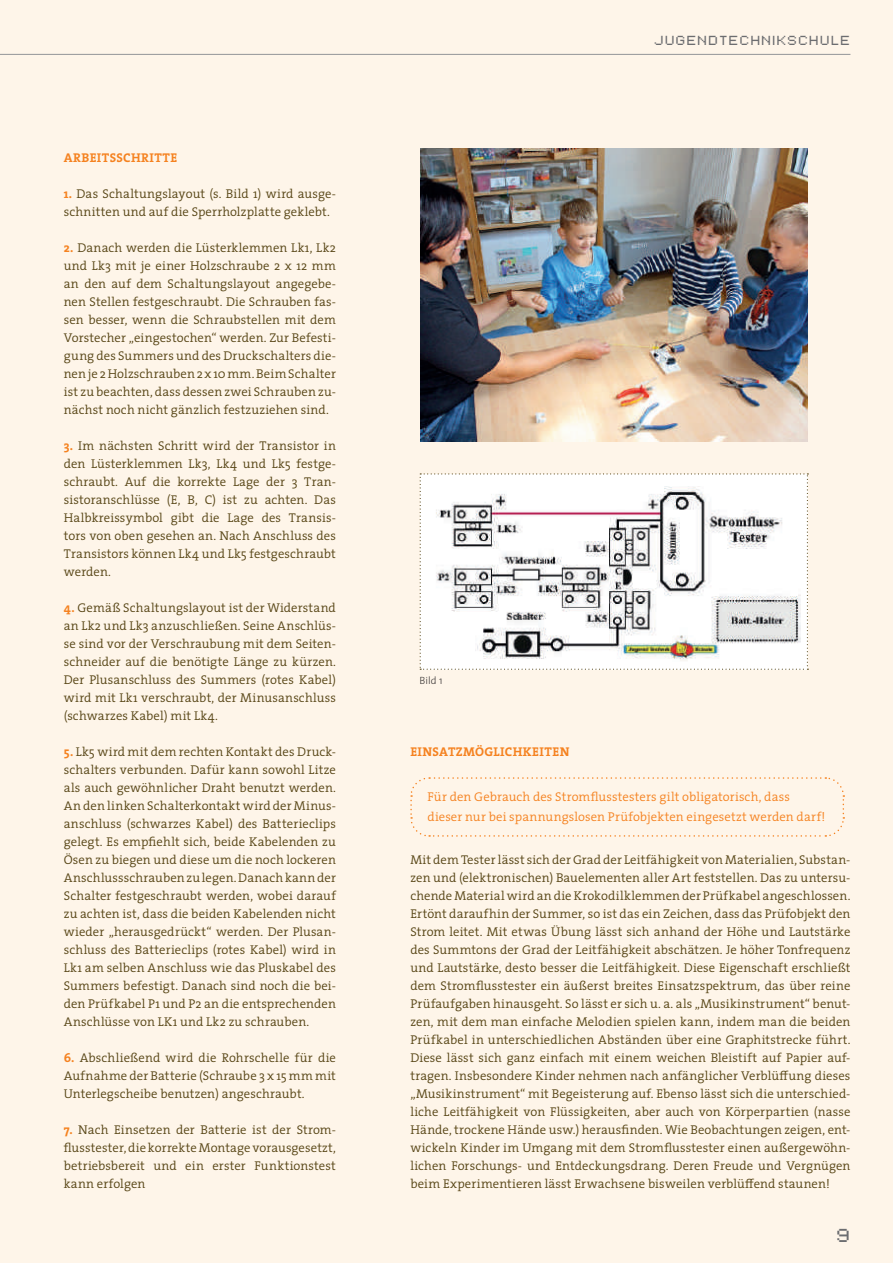
<style>
.page{position:relative;width:893px;height:1263px;background:#fef5e9}
.page>*{position:absolute;margin:0;border:0;box-sizing:border-box;transform-origin:0 0}
.t1{font:15px "Pixel FJ8 pt 1 Normal";color:#6c6d70}
.t2{font:300 12.75px/18px "The Serif";letter-spacing:.01em;color:#564414;text-align:justify}
.t3{font:300 12.75px/19.5px "The Serif";letter-spacing:.005em;color:#f58220}
.t4{font:700 12.75px "The Serif";letter-spacing:.03em;color:#f58220}
.t5{font:10.5px "Pixel FJ8 pt 1 Normal";letter-spacing:.16em;color:#6c6d70}
.t6{font:200 10.5px "The Sans";color:#231f20}
.s1{font-weight:700;color:#f58220}
</style>
<div class="page">
<hr style="left:0;top:54px;width:850px;height:1px;background:#939598">
<svg style="left:410px;top:777px;width:435px;height:60px"></svg>
<svg style="left:420px;top:473px;width:388px;height:197px;background:#e5e4e4"></svg>
<img style="left:421px;top:148px;width:387px;height:293px">
<p class="t4" style="left:64px;top:147px;width:115px">ARBEITSSCHRITTE</p>
<p class="t2" style="left:64px;top:184px;width:274px"><span class="s1">1.</span> Das Schaltungslayout (s. Bild 1) wird ausge&shy;schnitten und auf die Sperrholzplatte geklebt.</p>
<p class="t2" style="left:64px;top:238px;width:274px"><span class="s1">2.</span> Danach werden die Lüsterklemmen Lk1, Lk2 und Lk3 mit je einer Holzschraube 2 x 12 mm an den auf dem Schaltungslayout angegebe&shy;nen Stellen festgeschraubt. Die Schrauben fas&shy;sen besser, wenn die Schraubstellen mit dem Vorstecher „eingestochen“ werden. Zur Befesti&shy;gung des Summers und des Druckschalters die&shy;nen je 2 Holzschrauben 2 x 10 mm. Beim Schalter ist zu beachten, dass dessen zwei Schrauben zu&shy;nächst noch nicht gänzlich festzuziehen sind.</p>
<p class="t2" style="left:64px;top:436px;width:274px"><span class="s1">3.</span> Im nächsten Schritt wird der Transistor in den Lüsterklemmen Lk3, Lk4 und Lk5 festge&shy;schraubt. Auf die korrekte Lage der 3 Tran&shy;sistoranschlüsse (E, B, C) ist zu achten. Das Halbkreissymbol gibt die Lage des Transis&shy;tors von oben gesehen an. Nach Anschluss des Transistors können Lk4 und Lk5 festgeschraubt werden.</p>
<p class="t2" style="left:64px;top:598px;width:274px"><span class="s1">4.</span> Gemäß Schaltungslayout ist der Widerstand an Lk2 und Lk3 anzuschließen. Seine Anschlüs&shy;se sind vor der Verschraubung mit dem Seiten&shy;schneider auf die benötigte Länge zu kürzen.<br>Der Plusanschluss des Summers (rotes Kabel) wird mit Lk1 verschraubt, der Minusanschluss (schwarzes Kabel) mit Lk4.</p>
<p class="t2" style="left:64px;top:742px;width:274px"><span class="s1">5.</span> Lk5 wird mit dem rechten Kontakt des Druck&shy;schalters verbunden. Dafür kann sowohl Litze als auch gewöhnlicher Draht benutzt werden.<br>An den linken Schalterkontakt wird der Minus&shy;anschluss (schwarzes Kabel) des Batterieclips gelegt. Es empfiehlt sich, beide Kabelenden zu Ösen zu biegen und diese um die noch lockeren Anschlussschrauben zu legen. Danach kann der Schalter festgeschraubt werden, wobei darauf zu achten ist, dass die beiden Kabelenden nicht wieder „herausgedrückt“ werden. Der Plusan&shy;schluss des Batterieclips (rotes Kabel) wird in Lk1 am selben Anschluss wie das Pluskabel des Summers befestigt. Danach sind noch die bei&shy;den Prüfkabel P1 und P2 an die entsprechenden Anschlüsse von LK1 und Lk2 zu schrauben.</p>
<p class="t2" style="left:64px;top:1048px;width:274px"><span class="s1">6.</span> Abschließend wird die Rohrschelle für die Aufnahme der Batterie (Schraube 3 x 15 mm mit Unterlegscheibe benutzen) angeschraubt.</p>
<p class="t2" style="left:64px;top:1120px;width:274px"><span class="s1">7.</span> Nach Einsetzen der Batterie ist der Strom&shy;flusstester, die korrekte Montage vorausgesetzt, betriebsbereit und ein erster Funktionstest kann erfolgen</p>
<p class="t5" style="left:655px;top:32px;width:197px">JUGENDTECHNIKSCHULE</p>
<p class="t6" style="left:420px;top:675px;width:24px">Bild 1</p>
<p class="t4" style="left:410px;top:741px;width:160px">EINSATZMÖGLICHKEITEN</p>
<p class="t3" style="left:427px;top:787px;width:399px">Für den Gebrauch des Stromflusstesters gilt obligatorisch, dass dieser nur bei spannungslosen Prüfobjekten eingesetzt werden darf!</p>
<p class="t2" style="left:410px;top:850px;width:442px">Mit dem Tester lässt sich der Grad der Leitfähigkeit von Materialien, Substan&shy;zen und (elektronischen) Bauelementen aller Art feststellen. Das zu untersu&shy;chende Material wird an die Krokodilklemmen der Prüfkabel angeschlossen.<br>Ertönt daraufhin der Summer, so ist das ein Zeichen, dass das Prüfobjekt den Strom leitet. Mit etwas Übung lässt sich anhand der Höhe und Lautstärke des Summtons der Grad der Leitfähigkeit abschätzen. Je höher Tonfrequenz und Lautstärke, desto besser die Leitfähigkeit. Diese Eigenschaft erschließt dem Stromflusstester ein äußerst breites Einsatzspektrum, das über reine Prüfaufgaben hinausgeht. So lässt er sich u. a. als „Musikinstrument“ benut&shy;zen, mit dem man einfache Melodien spielen kann, indem man die beiden Prüfkabel in unterschiedlichen Abständen über eine Graphitstrecke führt.<br>Diese lässt sich ganz einfach mit einem weichen Bleistift auf Papier auf&shy;tragen. Insbesondere Kinder nehmen nach anfänglicher Verblüffung dieses „Musikinstrument“ mit Begeisterung auf. Ebenso lässt sich die unterschied&shy;liche Leitfähigkeit von Flüssigkeiten, aber auch von Körperpartien (nasse Hände, trockene Hände usw.) herausfinden. Wie Beobachtungen zeigen, ent&shy;wickeln Kinder im Umgang mit dem Stromflusstester einen außergewöhn&shy;lichen Forschungs- und Entdeckungsdrang. Deren Freude und Vergnügen beim Experimentieren lässt Erwachsene bisweilen verblüffend staunen!</p>
<p class="t1" style="left:837px;top:1223px;width:15px">9</p>
</div>
